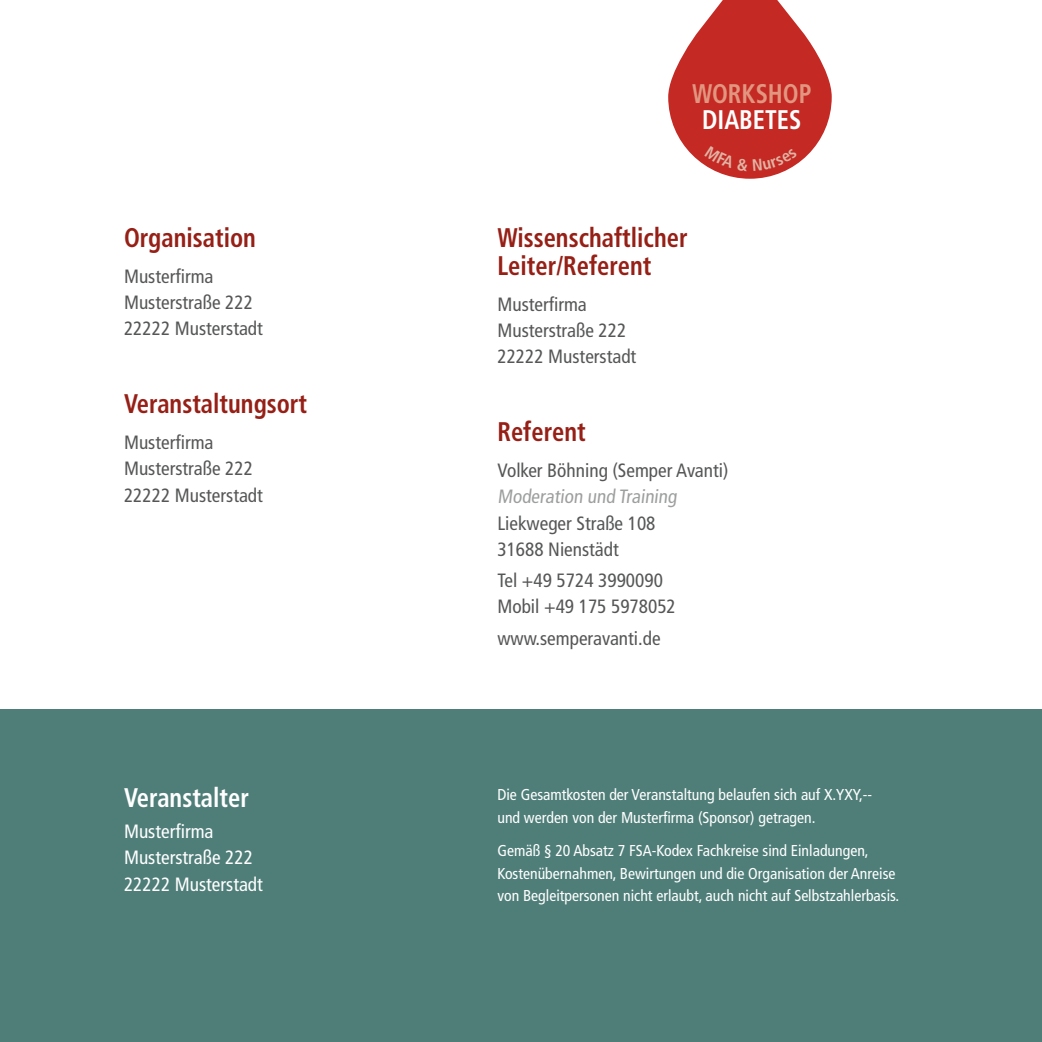
<style>
.page{position:relative;width:1042px;height:1042px;background:#fff}
.page>*{position:absolute;margin:0;border:0;box-sizing:border-box;transform-origin:0 0}
.t1{font:700 condensed 26.95px/28px "Frutiger";color:#961f16;scale:.91 1}
.t2{font:700 condensed 26.95px "Frutiger";color:#fff;scale:.91 1}
.t3{font:700 condensed 26.95px "Frutiger LT Std";color:#fff;scale:.91 1}
.t4{font:700 condensed 26.95px "Frutiger LT Std";color:#e29680;scale:.91 1}
.t5{font:condensed 19.25px/26.2px "Frutiger LT Std";color:#555756}
.t6{font:condensed 19.25px/26.2px "Frutiger LT Std";color:#fff}
.t7{font:condensed 19.25px "Frutiger LT Std";color:#9d9e9e}
.t8{font:condensed 15.75px/22.8px "Frutiger LT Std";color:#fff}
</style>
<div class="page">
<div style="left:0;top:709px;width:1042px;height:333px;background:#4f7e79"></div>
<svg style="left:668px;top:0;width:164px;height:179px"></svg>
<h1 class="t1" style="left:124px;top:223px;width:146px">Organisation</h1>
<p class="t5" style="left:124px;top:263px;width:140px">Musterfirma<br>Musterstraße 222<br>22222 Musterstadt</p>
<h1 class="t1" style="left:124px;top:390px;width:203px">Veranstaltungsort</h1>
<p class="t5" style="left:124px;top:429px;width:140px">Musterfirma<br>Musterstraße 222<br>22222 Musterstadt</p>
<h1 class="t2" style="left:124px;top:781px;width:139px">Veranstalter</h1>
<p class="t6" style="left:124px;top:818px;width:140px">Musterfirma<br>Musterstraße 222<br>22222 Musterstadt</p>
<h1 class="t4" style="left:692px;top:78px;width:133px">WORKSHOP</h1>
<h1 class="t3" style="left:702px;top:104px;width:111px">DIABETES</h1>
<h1 class="t1" style="left:497px;top:223px;width:210px">Wissenschaftlicher<br>Leiter/Referent</h1>
<p class="t5" style="left:497px;top:291px;width:140px">Musterfirma<br>Musterstraße 222<br>22222 Musterstadt</p>
<h1 class="t1" style="left:497px;top:418px;width:98px">Referent</h1>
<p class="t5" style="left:497px;top:457px;width:232px">Volker Böhning (Semper Avanti)</p>
<p class="t7" style="left:497px;top:485px;width:184px">Moderation und Training</p>
<p class="t5" style="left:497px;top:510px;width:160px">Liekweger Straße 108<br>31688 Nienstädt</p>
<p class="t5" style="left:497px;top:567px;width:180px">Tel +49 5724 3990090<br>Mobil +49 175 5978052</p>
<p class="t5" style="left:497px;top:625px;width:165px">www.semperavanti.de</p>
<p class="t8" style="left:497px;top:784px;width:376px">Die Gesamtkosten der Veranstaltung belaufen sich auf X.YXY,-- und werden von der Musterfirma (Sponsor) getragen.</p>
<p class="t8" style="left:497px;top:839px;width:403px">Gemäß § 20 Absatz 7 FSA-Kodex Fachkreise sind Einladungen,<br>Kostenübernahmen, Bewirtungen und die Organisation der Anreise von Begleitpersonen nicht erlaubt, auch nicht auf Selbstzahlerbasis.</p>
</div>
